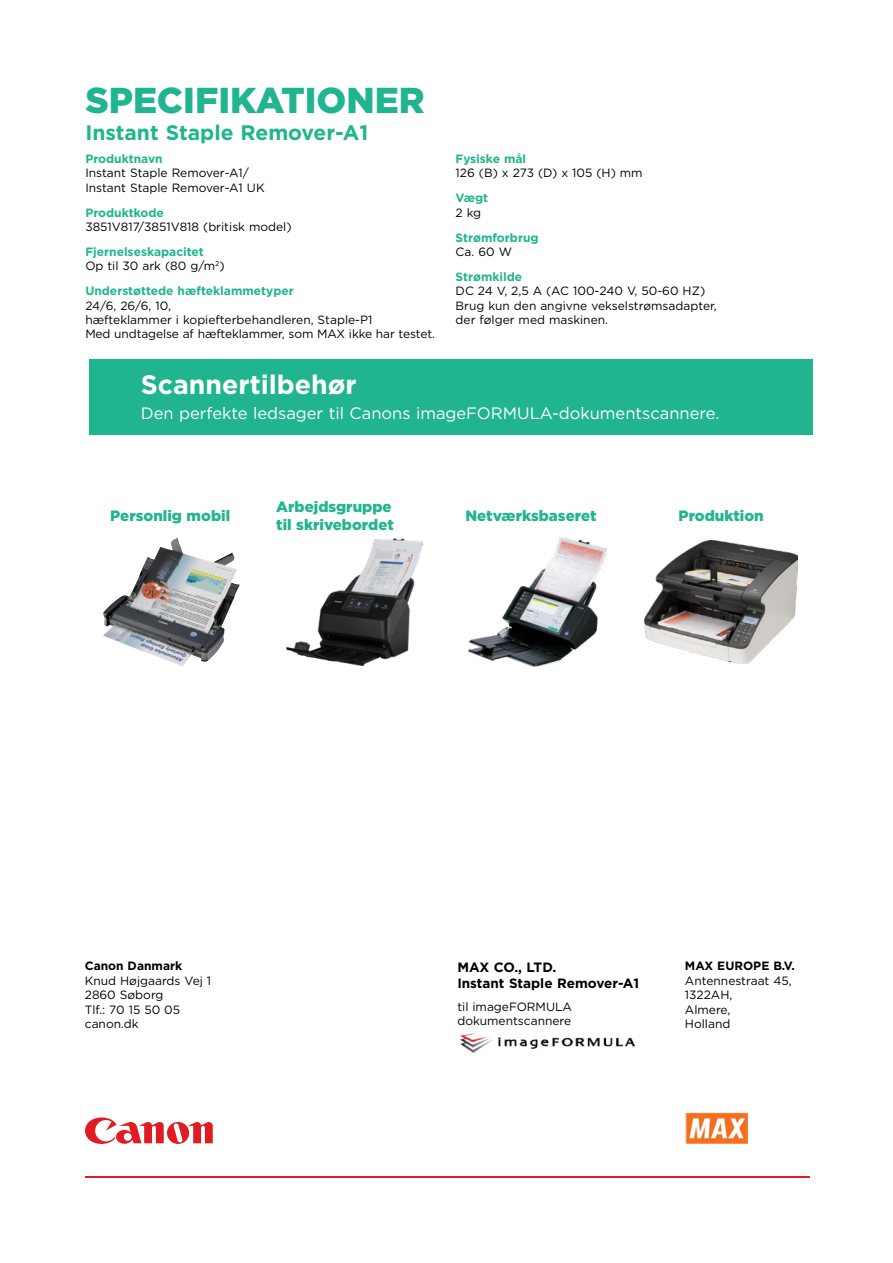
<style>
.page{position:relative;width:893px;height:1263px;background:#fff}
.page>*{position:absolute;margin:0;border:0;box-sizing:border-box;transform-origin:0 0}
.t1{font:900 36px "Gotham";color:#20b58e}
.t2{font:700 26.7px "Gotham";color:#fff}
.t3{font:700 21px "Gotham";color:#20b58e}
.t4{font:16.5px "Gotham";color:#fff}
.t5{font:900 15px/18px "Gotham";color:#20b58e}
.t6{font:700 13.5px/16.2px "Gotham";color:#000}
.t7{font:12px/14.4px "Gotham";color:#000}
.t8{font:700 12px/14.4px "Gotham";color:#20b58e}
.t9{font:700 12px "Gotham";color:#000}
.s1{font-weight:400;color:#000}
</style>
<div class="page">
<div style="left:90px;top:359px;width:723px;height:76px;background:#20b58e"></div>
<img style="left:103px;top:538px;width:98px;height:129px">
<img style="left:286px;top:539px;width:137px;height:126px">
<img style="left:469px;top:538px;width:138px;height:129px">
<img style="left:645px;top:540px;width:152px;height:124px">
<svg style="left:85px;top:1117px;width:128px;height:27px"></svg>
<hr style="left:85px;top:1176px;width:724px;height:2px;background:#e11b22">
<img style="left:460px;top:1033px;width:176px;height:20px">
<img style="left:685px;top:1112px;width:63px;height:32px">
<h1 class="t1" style="left:85px;top:75px;width:341px">SPECIFIKATIONER</h1>
<h3 class="t3" style="left:85px;top:119px;width:285px">Instant Staple Remover-A1</h3>
<p class="t8" style="left:85px;top:151px;width:79px">Produktnavn</p>
<p class="t7" style="left:85px;top:166px;width:181px">Instant Staple Remover-A1/<br>Instant Staple Remover-A1 UK</p>
<p class="t8" style="left:85px;top:205px;width:80px">Produktkode</p>
<p class="t7" style="left:85px;top:219px;width:208px">3851V817/3851V818 (britisk model)</p>
<p class="t8" style="left:85px;top:244px;width:141px">Fjernelseskapacitet<br><span class="s1">Op til 30 ark (80 g/m</span><sup>2</sup><span class="s1">)</span></p>
<p class="t8" style="left:85px;top:284px;width:210px">Understøttede hæfteklammetyper</p>
<p class="t7" style="left:85px;top:298px;width:351px">24/6, 26/6, 10,<br>hæfteklammer i kopiefterbehandleren, Staple-P1<br>Med undtagelse af hæfteklammer, som MAX ikke har testet.</p>
<p class="t8" style="left:456px;top:151px;width:72px">Fysiske mål</p>
<p class="t7" style="left:456px;top:166px;width:189px">126 (B) x 273 (D) x 105 (H) mm</p>
<p class="t8" style="left:456px;top:191px;width:34px">Vægt</p>
<p class="t7" style="left:456px;top:205px;width:27px">2 kg</p>
<p class="t8" style="left:456px;top:230px;width:84px">Strømforbrug</p>
<p class="t7" style="left:456px;top:244px;width:58px">Ca. 60 W</p>
<p class="t8" style="left:456px;top:269px;width:68px">Strømkilde</p>
<p class="t7" style="left:456px;top:284px;width:263px">DC 24 V, 2,5 A (AC 100-240 V, 50-60 HZ)<br>Brug kun den angivne vekselstrømsadapter, der følger med maskinen.</p>
<h2 class="t2" style="left:141px;top:367px;width:217px">Scannertilbehør</h2>
<h3 class="t4" style="left:141px;top:403px;width:580px">Den perfekte ledsager til Canons imageFORMULA-dokumentscannere.</h3>
<p class="t5" style="left:110px;top:506px;width:121px">Personlig mobil</p>
<p class="t5" style="left:276px;top:497px;width:119px">Arbejdsgruppe til skrivebordet</p>
<p class="t5" style="left:465px;top:506px;width:133px">Netværksbaseret</p>
<p class="t5" style="left:679px;top:506px;width:87px">Produktion</p>
<p class="t9" style="left:85px;top:958px;width:99px">Canon Danmark</p>
<p class="t7" style="left:85px;top:973px;width:128px">Knud Højgaards Vej 1<br>2860 Søborg<br>Tlf.: 70 15 50 05 canon.dk</p>
<p class="t6" style="left:457px;top:959px;width:183px">MAX CO., LTD.<br>Instant Staple Remover-A1</p>
<p class="t7" style="left:457px;top:999px;width:116px">til imageFORMULA dokumentscannere</p>
<p class="t9" style="left:685px;top:958px;width:112px">MAX EUROPE B.V.</p>
<p class="t7" style="left:685px;top:973px;width:108px">Antennestraat 45,<br>1322AH,<br>Almere,<br>Holland</p>
</div>
